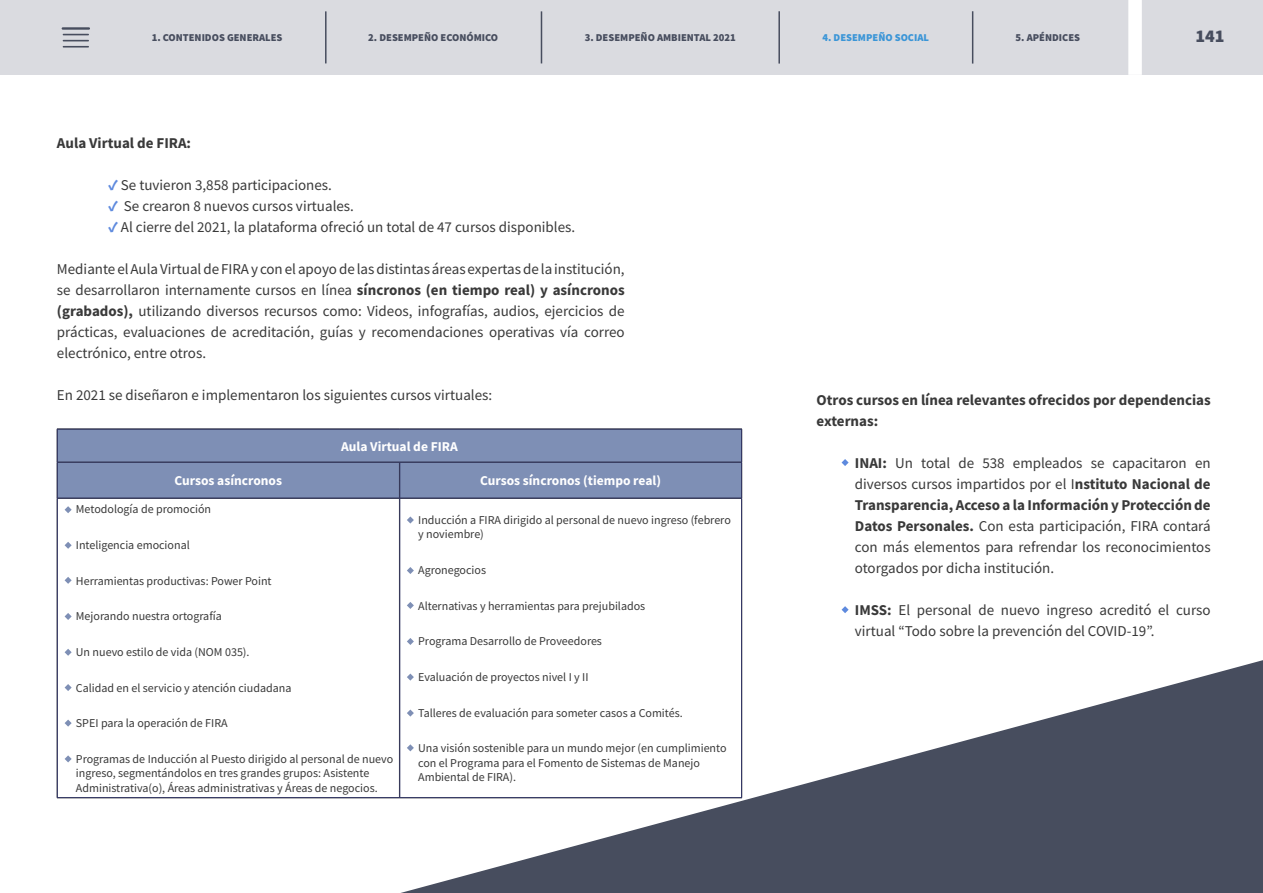
<style>
.page{position:relative;width:1263px;height:893px;background:#fff}
.page>*{position:absolute;margin:0;border:0;box-sizing:border-box;transform-origin:0 0}
.t1{font:900 18px "Source Sans Pro";color:#474d5e}
.t2{font:15px/21px "Source Sans Pro";color:#393939;text-align:justify}
.t3{font:700 15px/21px "Source Sans Pro";color:#393939}
.team2{font:700 13.5px "Source Sans Pro";color:#fff}
.team2-2{font:12px/14.4px "Source Sans Pro";color:#393939}
.t4{font:900 10.5px "Source Sans Pro";color:#474d5e}
.t5{font:900 10.5px "Source Sans Pro";color:#3a95d7}
.s1{font-weight:900;color:#5e8ade}
.s2{font-weight:700}
</style>
<div class="page">
<div style="left:59px;top:431px;width:681px;height:67px;background:#7e8fb5"></div>
<svg style="left:400px;top:660px;width:863px;height:233px"></svg>
<hr style="left:399px;top:462px;width:1px;height:335px;background:#333766">
<hr style="left:57px;top:498px;width:685px;height:1px;background:#333766">
<hr style="left:57px;top:462px;width:685px;height:1px;background:#333766">
<svg style="left:65px;top:506px;width:7px;height:7px"></svg>
<svg style="left:65px;top:542px;width:7px;height:7px"></svg>
<svg style="left:65px;top:577px;width:7px;height:7px"></svg>
<svg style="left:65px;top:613px;width:7px;height:7px"></svg>
<svg style="left:65px;top:649px;width:7px;height:7px"></svg>
<svg style="left:65px;top:684px;width:7px;height:7px"></svg>
<svg style="left:65px;top:720px;width:7px;height:7px"></svg>
<svg style="left:407px;top:516px;width:7px;height:8px"></svg>
<svg style="left:407px;top:567px;width:7px;height:7px"></svg>
<svg style="left:407px;top:602px;width:7px;height:7px"></svg>
<svg style="left:407px;top:638px;width:7px;height:7px"></svg>
<svg style="left:407px;top:674px;width:7px;height:7px"></svg>
<svg style="left:407px;top:709px;width:7px;height:8px"></svg>
<svg style="left:407px;top:744px;width:7px;height:7px"></svg>
<svg style="left:65px;top:755px;width:7px;height:7px"></svg>
<svg style="left:841px;top:459px;width:8px;height:7px"></svg>
<svg style="left:841px;top:606px;width:8px;height:7px"></svg>
<div style="left:0;top:0;width:1263px;height:75px;background:#dadbe0"></div>
<hr style="left:62px;top:27px;width:28px;height:3px;background:#474d5e">
<svg style="left:63px;top:34px;width:26px;height:7px"></svg>
<hr style="left:63px;top:46px;width:26px;height:2px;background:#474d5e">
<hr style="left:325px;top:11px;width:2px;height:52px;background:#474d5e">
<hr style="left:541px;top:11px;width:1px;height:52px;background:#474d5e">
<hr style="left:778px;top:11px;width:2px;height:53px;background:#474d5e">
<hr style="left:972px;top:11px;width:1px;height:53px;background:#474d5e">
<div style="left:1128px;top:0;width:14px;height:75px;background:#fff"></div>
<p class="t4" style="left:152px;top:31px;width:132px">1. CONTENIDOS GENERALES</p>
<p class="t4" style="left:368px;top:31px;width:131px">2. DESEMPEÑO ECONÓMICO</p>
<p class="t4" style="left:585px;top:31px;width:153px">3. DESEMPEÑO AMBIENTAL 2021</p>
<p class="t5" style="left:822px;top:30px;width:108px">4. DESEMPEÑO SOCIAL</p>
<p class="t4" style="left:1016px;top:30px;width:66px">5. APÉNDICES</p>
<p class="t1" style="left:1195px;top:24px;width:31px">141</p>
<p class="t3" style="left:57px;top:132px;width:136px">Aula Virtual de FIRA:</p>
<p class="t2" style="left:108px;top:174px;width:225px"><span class="s1">✓</span> Se tuvieron 3,858 participaciones.</p>
<p class="t2" style="left:108px;top:195px;width:247px"><span class="s1">✓</span> Se crearon 8 nuevos cursos virtuales.</p>
<p class="t2" style="left:108px;top:216px;width:469px"><span class="s1">✓</span> Al cierre del 2021, la plataforma ofreció un total de 47 cursos disponibles.</p>
<p class="t2" style="left:57px;top:258px;width:569px">Mediante el Aula Virtual de FIRA y con el apoyo de las distintas áreas expertas de la institución, se desarrollaron internamente cursos en línea <span class="s2">síncronos (en tiempo real) y asíncronos (grabados),</span> utilizando diversos recursos como: Videos, infografías, audios, ejercicios de prácticas, evaluaciones de acreditación, guías y recomendaciones operativas vía correo electrónico, entre otros.</p>
<p class="t2" style="left:57px;top:384px;width:437px">En 2021 se diseñaron e implementaron los siguientes cursos virtuales:</p>
<p class="t3" style="left:817px;top:389px;width:396px">Otros cursos en línea relevantes ofrecidos por dependencias externas:</p>
<p class="t2" style="left:855px;top:452px;width:357px"><span class="s2">INAI:</span> Un total de 538 empleados se capacitaron en diversos cursos impartidos por el I<span class="s2">nstituto Nacional de Transparencia, Acceso a la Información y Protección de Datos Personales.</span> Con esta participación, FIRA contará con más elementos para refrendar los reconocimientos otorgados por dicha institución.</p>
<p class="t2" style="left:855px;top:599px;width:357px"><span class="s2">IMSS:</span> El personal de nuevo ingreso acreditó el curso virtual “Todo sobre la prevención del COVID-19”.</p>
<p class="team2" style="left:341px;top:437px;width:118px">Aula Virtual de FIRA</p>
<p class="team2" style="left:175px;top:472px;width:109px">Cursos asíncronos</p>
<p class="team2" style="left:480px;top:472px;width:182px">Cursos síncronos (tiempo real)</p>
<p class="team2-2" style="left:76px;top:502px;width:137px">Metodología de promoción</p>
<p class="team2-2" style="left:76px;top:538px;width:115px">Inteligencia emocional</p>
<p class="team2-2" style="left:76px;top:573px;width:197px">Herramientas productivas: Power Point</p>
<p class="team2-2" style="left:76px;top:609px;width:147px">Mejorando nuestra ortografía</p>
<p class="team2-2" style="left:76px;top:645px;width:175px">Un nuevo estilo de vida (NOM 035).</p>
<p class="team2-2" style="left:76px;top:680px;width:217px">Calidad en el servicio y atención ciudadana</p>
<p class="team2-2" style="left:76px;top:716px;width:153px">SPEI para la operación de FIRA</p>
<p class="team2-2" style="left:76px;top:752px;width:319px">Programas de Inducción al Puesto dirigido al personal de nuevo ingreso, segmentándolos en tres grandes grupos: Asistente<br>Administrativa(o), Áreas administrativas y Áreas de negocios.</p>
<p class="team2-2" style="left:418px;top:513px;width:314px">Inducción a FIRA dirigido al personal de nuevo ingreso (febrero y noviembre)</p>
<p class="team2-2" style="left:418px;top:563px;width:69px">Agronegocios</p>
<p class="team2-2" style="left:418px;top:598px;width:229px">Alternativas y herramientas para prejubilados</p>
<p class="team2-2" style="left:418px;top:634px;width:185px">Programa Desarrollo de Proveedores</p>
<p class="team2-2" style="left:418px;top:670px;width:172px">Evaluación de proyectos nivel I y II</p>
<p class="team2-2" style="left:418px;top:705px;width:266px">Talleres de evaluación para someter casos a Comités.</p>
<p class="team2-2" style="left:418px;top:741px;width:310px">Una visión sostenible para un mundo mejor (en cumplimiento con el Programa para el Fomento de Sistemas de Manejo<br>Ambiental de FIRA).</p>
</div>
